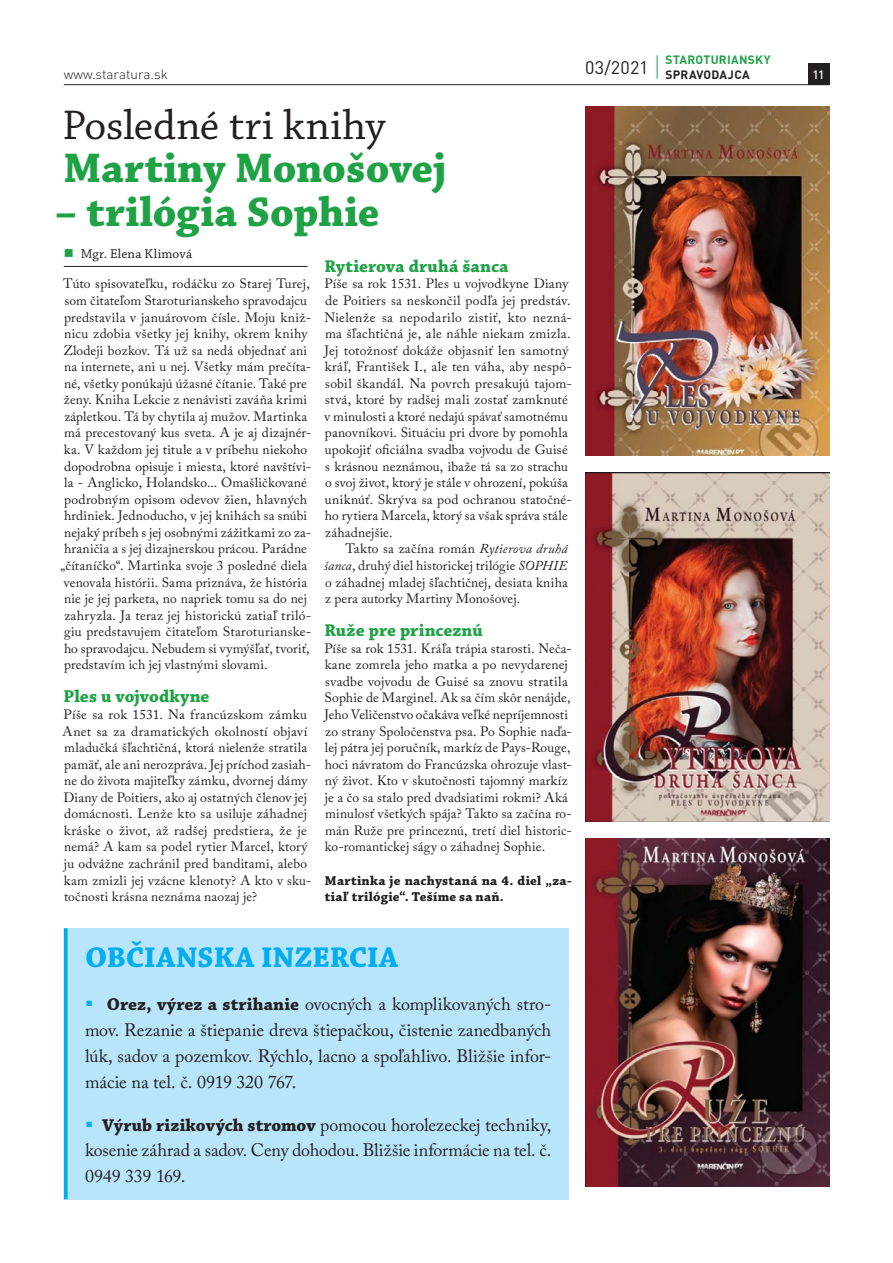
<style>
.page{position:relative;width:893px;height:1263px;background:#fff}
.page>*{position:absolute;margin:0;border:0;box-sizing:border-box;transform-origin:0 0}
.t1{font:700 43.5px "Chaparral Pro";color:#1fa245}
.t2{font:43.5px "Chaparral Pro";letter-spacing:-.005em;color:#231f20}
.t3{font:700 30px "Chaparral Pro";color:#00aeef}
.t4{font:18px/25.8px "Adobe Caslon Pro";letter-spacing:-.005em;color:#231f20;text-align:justify}
.t5{font:700 18px "Chaparral Pro";letter-spacing:.005em;color:#1fa245}
.t6{font:18px "DIN Pro";letter-spacing:.01em;color:#231f20}
.t7{font:13.5px/16.5px "Adobe Caslon Pro";letter-spacing:.015em;color:#231f20}
.t8{font:700 13.5px/16.5px "Chaparral Pro";letter-spacing:.02em;color:#231f20}
.t9{font:13.5px "Chaparral Pro";letter-spacing:.02em;color:#231f20}
.t10{font:300 13.5px "DIN Pro";color:#231f20}
.t11{font:700 12px "DIN Pro";letter-spacing:.025em;color:#1fa245}
.t12{font:700 12px "DIN Pro";letter-spacing:.015em;color:#231f20}
.t13{font:500 12px "DIN Pro";color:#fff}
.s1{color:#1fa245}
.s2{font-style:italic}
.s3{color:#00aeef}
.s4{font-family:"Chaparral Pro";font-weight:700}
</style>
<div class="page">
<div style="left:808px;top:64px;width:21px;height:21px;background:#231f20"></div>
<hr style="left:64px;top:84px;width:765px;height:1px;background:#231f20">
<svg style="left:657px;top:55px;width:1px;height:24px"></svg>
<hr style="left:64px;top:266px;width:244px;height:1px;background:#231f20">
<div style="left:64px;top:928px;width:504px;height:271px;background:#b9e5fa"></div>
<svg style="left:64px;top:928px;width:4px;height:271px"></svg>
<img style="left:585px;top:106px;width:244px;height:349px">
<img style="left:585px;top:472px;width:244px;height:350px">
<img style="left:585px;top:839px;width:244px;height:348px">
<h3 class="t6" style="left:585px;top:55px;width:65px">03/2021</h3>
<p class="t11" style="left:666px;top:52px;width:107px">STAROTURIANSKY</p>
<p class="t10" style="left:64px;top:65px;width:106px">www.staratura.sk</p>
<p class="t13" style="left:812px;top:67px;width:14px">11</p>
<p class="t12" style="left:666px;top:66px;width:86px">SPRAVODAJCA</p>
<h1 class="t2" style="left:62px;top:101px;width:325px">Posledné tri knihy</h1>
<h1 class="t1" style="left:63px;top:143px;width:384px">Martiny Monošovej</h1>
<h1 class="t1" style="left:55px;top:186px;width:326px">– trilógia Sophie</h1>
<p class="t9" style="left:64px;top:246px;width:130px"><span class="s1">■</span> Mgr. Elena Klimová</p>
<p class="t7" style="left:60px;top:276px;width:252px">Túto spisovateľku, rodáčku zo Starej Turej, som čitateľom Staroturianskeho spravodajcu predstavila v januárovom čísle. Moju kniž&shy;nicu zdobia všetky jej knihy, okrem knihy Zlodeji bozkov. Tá už sa nedá objednať ani na internete, ani u nej. Všetky mám prečíta&shy;né, všetky ponúkajú úžasné čítanie. Také pre ženy. Kniha Lekcie z nenávisti zaváňa krimi zápletkou. Tá by chytila aj mužov. Martinka má precestovaný kus sveta. A je aj dizajnér&shy;ka. V každom jej titule a v príbehu niekoho dopodrobna opisuje i miesta, ktoré navštívi&shy;la - Anglicko, Holandsko... Omašličkované podrobným opisom odevov žien, hlavných hrdiniek. Jednoducho, v jej knihách sa snúbi nejaký príbeh s jej osobnými zážitkami zo za&shy;hraničia a s jej dizajnerskou prácou. Parádne „čítaníčko“. Martinka svoje 3 posledné diela venovala histórii. Sama priznáva, že história nie je jej parketa, no napriek tomu sa do nej zahryzla. Ja teraz jej historickú zatiaľ triló&shy;giu predstavujem čitateľom Staroturianske&shy;ho spravodajcu. Nebudem si vymýšľať, tvoriť, predstavím ich jej vlastnými slovami.</p>
<h3 class="t5" style="left:64px;top:686px;width:147px">Ples u vojvodkyne</h3>
<p class="t7" style="left:63px;top:706px;width:250px">Píše sa rok 1531. Na francúzskom zámku Anet sa za dramatických okolností objaví mladučká šľachtičná, ktorá nielenže stratila pamäť, ale ani nerozpráva. Jej príchod zasiah&shy;ne do života majiteľky zámku, dvornej dámy Diany de Poitiers, ako aj ostatných členov jej domácnosti. Lenže kto sa usiluje záhadnej kráske o život, až radšej predstiera, že je nemá? A kam sa podel rytier Marcel, ktorý ju odvážne zachránil pred banditami, alebo kam zmizli jej vzácne klenoty? A kto v sku&shy;točnosti krásna neznáma naozaj je?</p>
<h3 class="t5" style="left:324px;top:256px;width:186px">Rytierova druhá šanca</h3>
<p class="t7" style="left:324px;top:276px;width:249px">Píše sa rok 1531. Ples u vojvodkyne Diany de Poitiers sa neskončil podľa jej predstáv.<br>Nielenže sa nepodarilo zistiť, kto nezná&shy;ma šľachtičná je, ale náhle niekam zmizla.<br>Jej totožnosť dokáže objasniť len samotný kráľ, František I., ale ten váha, aby nespô&shy;sobil škandál. Na povrch presakujú tajom&shy;stvá, ktoré by radšej mali zostať zamknuté v minulosti a ktoré nedajú spávať samotnému panovníkovi. Situáciu pri dvore by pomohla upokojiť oficiálna svadba vojvodu de Guisé s krásnou neznámou, ibaže tá sa zo strachu o svoj život, ktorý je stále v ohrození, pokúša uniknúť. Skrýva sa pod ochranou statočné&shy;ho rytiera Marcela, ktorý sa však správa stále záhadnejšie.</p>
<p class="t7" style="left:324px;top:540px;width:245px;text-align:justify;text-indent:21px">Takto sa začína román <span class="s2">Rytierova druhá šanca</span>, druhý diel historickej trilógie <span class="s2">SOPHIE </span>o záhadnej mladej šľachtičnej, desiata kniha z pera autorky Martiny Monošovej.</p>
<h3 class="t5" style="left:324px;top:620px;width:160px">Ruže pre princeznú</h3>
<p class="t7" style="left:324px;top:640px;width:249px">Píše sa rok 1531. Kráľa trápia starosti. Neča&shy;kane zomrela jeho matka a po nevydarenej svadbe vojvodu de Guisé sa znovu stratila Sophie de Marginel. Ak sa čím skôr nenájde, Jeho Veličenstvo očakáva veľké nepríjemnosti zo strany Spoločenstva psa. Po Sophie naďa&shy;lej pátra jej poručník, markíz de Pays-Rouge, hoci návratom do Francúzska ohrozuje vlast&shy;ný život. Kto v skutočnosti tajomný markíz je a čo sa stalo pred dvadsiatimi rokmi? Aká minulosť všetkých spája? Takto sa začína ro&shy;mán Ruže pre princeznú, tretí diel historic&shy;ko-romantickej ságy o záhadnej Sophie.</p>
<p class="t8" style="left:325px;top:872px;width:248px">Martinka je nachystaná na 4. diel „za&shy;tiaľ trilógie“. Tešíme sa naň.</p>
<h2 class="t3" style="left:85px;top:940px;width:315px">OBČIANSKA INZERCIA</h2>
<h3 class="t4" style="left:85px;top:991px;width:468px"><span class="s3">▪</span> <span class="s4">Orez, výrez a strihanie</span> ovocných a komplikovaných stro&shy;mov. Rezanie a štiepanie dreva štiepačkou, čistenie zanedbaných lúk, sadov a pozemkov. Rýchlo, lacno a spoľahlivo. Bližšie infor&shy;mácie na tel. č. 0919 320 767.</h3>
<h3 class="t4" style="left:85px;top:1111px;width:468px"><span class="s3">▪</span> <span class="s4">Výrub rizikových stromov</span> pomocou horolezeckej techniky, kosenie záhrad a sadov. Ceny dohodou. Bližšie informácie na tel. č.<br>0949 339 169.</h3>
</div>
